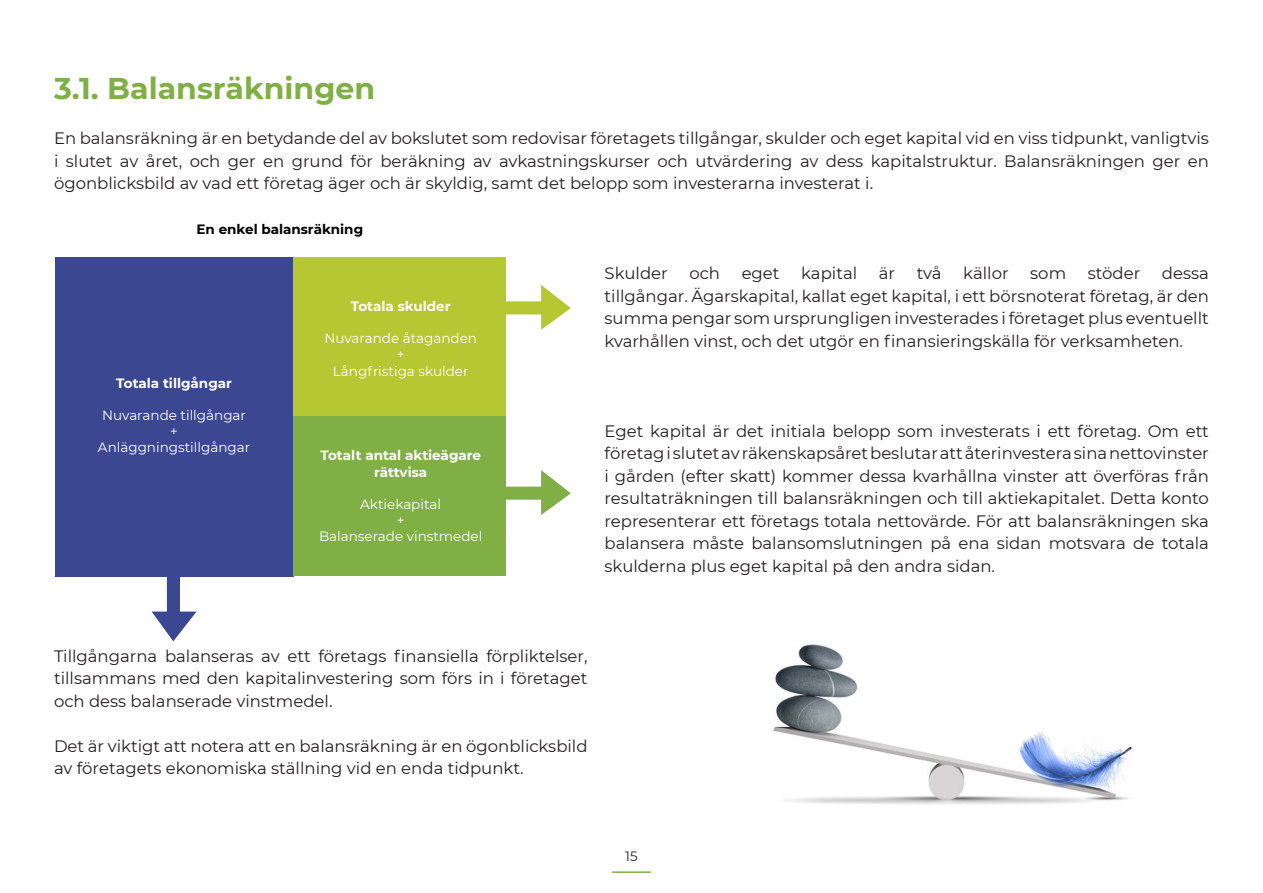
<style>
.page{position:relative;width:1263px;height:893px;background:#fff}
.page>*{position:absolute;margin:0;border:0;box-sizing:border-box;transform-origin:0 0}
.t1{font:700 30px "Montserrat";color:#80b045}
.t2{font:16.5px/22.5px "Montserrat";color:#231f20;text-align:justify}
.t3{font:13.5px "Montserrat";color:#fff}
.t4{font:700 13.5px "Montserrat";color:#fff}
.t5{font:700 13.5px "Montserrat";color:#000}
.t6{font:13.5px "Montserrat";color:#231f20}
</style>
<div class="page">
<hr style="left:612px;top:871px;width:39px;height:2px;background:#80b045">
<div style="left:55px;top:257px;width:238px;height:319px;background:#3b4791"></div>
<div style="left:293px;top:257px;width:213px;height:160px;background:#b5c733"></div>
<div style="left:293px;top:417px;width:213px;height:159px;background:#80b045"></div>
<svg style="left:506px;top:285px;width:65px;height:45px"></svg>
<svg style="left:506px;top:470px;width:65px;height:45px"></svg>
<svg style="left:152px;top:576px;width:45px;height:65px"></svg>
<img style="left:773px;top:644px;width:359px;height:160px">
<p class="t1" style="left:54px;top:67px;width:323px">3.1. Balansräkningen</p>
<p class="t2" style="left:54px;top:126px;width:1156px">En balansräkning är en betydande del av bokslutet som redovisar företagets tillgångar, skulder och eget kapital vid en viss tidpunkt, vanligtvis i slutet av året, och ger en grund för beräkning av avkastningskurser och utvärdering av dess kapitalstruktur. Balansräkningen ger en ögonblicksbild av vad ett företag äger och är skyldig, samt det belopp som investerarna investerat i.</p>
<p class="t5" style="left:196px;top:220px;width:168px">En enkel balansräkning</p>
<p class="t4" style="left:116px;top:373px;width:117px">Totala tillgångar</p>
<p class="t3" style="left:102px;top:406px;width:145px">Nuvarande tillgångar</p>
<p class="t3" style="left:170px;top:422px;width:9px">+</p>
<p class="t3" style="left:98px;top:438px;width:154px">Anläggningstillgångar</p>
<p class="t4" style="left:351px;top:296px;width:101px">Totala skulder</p>
<p class="t3" style="left:324px;top:329px;width:154px">Nuvarande åtaganden</p>
<p class="t3" style="left:397px;top:345px;width:9px">+</p>
<p class="t3" style="left:333px;top:362px;width:137px">Långfristiga skulder</p>
<p class="t4" style="left:320px;top:446px;width:162px">Totalt antal aktieägare</p>
<p class="t4" style="left:374px;top:462px;width:55px">rättvisa</p>
<p class="t3" style="left:360px;top:495px;width:82px">Aktiekapital</p>
<p class="t3" style="left:397px;top:511px;width:9px">+</p>
<p class="t3" style="left:319px;top:527px;width:165px">Balanserade vinstmedel</p>
<p class="t2" style="left:604px;top:261px;width:65px">Skulder</p>
<p class="t2" style="left:689px;top:261px;width:32px">och</p>
<p class="t2" style="left:742px;top:261px;width:39px">eget</p>
<p class="t2" style="left:801px;top:261px;width:57px">kapital</p>
<p class="t2" style="left:879px;top:261px;width:18px">är</p>
<p class="t2" style="left:917px;top:261px;width:26px">två</p>
<p class="t2" style="left:963px;top:261px;width:47px">källor</p>
<p class="t2" style="left:1030px;top:261px;width:37px">som</p>
<p class="t2" style="left:1088px;top:261px;width:54px">stöder</p>
<p class="t2" style="left:604px;top:261px;width:606px;text-indent:557px">dessa tillgångar. Ägarskapital, kallat eget kapital, i ett börsnoterat företag, är den summa pengar som ursprungligen investerades i företaget plus eventuellt kvarhållen vinst, och det utgör en finansieringskälla för verksamheten.</p>
<p class="t2" style="left:604px;top:419px;width:606px">Eget kapital är det initiala belopp som investerats i ett företag. Om ett företag i slutet av räkenskapsåret beslutar att återinvestera sina nettovinster i gården (efter skatt) kommer dessa kvarhållna vinster att överföras från resultaträkningen till balansräkningen och till aktiekapitalet. Detta konto representerar ett företags totala nettovärde. För att balansräkningen ska balansera måste balansomslutningen på ena sidan motsvara de totala skulderna plus eget kapital på den andra sidan.</p>
<p class="t2" style="left:54px;top:644px;width:535px">Tillgångarna balanseras av ett företags finansiella förpliktelser, tillsammans med den kapitalinvestering som förs in i företaget och dess balanserade vinstmedel.</p>
<p class="t2" style="left:54px;top:734px;width:535px">Det är viktigt att notera att en balansräkning är en ögonblicksbild av företagets ekonomiska ställning vid en enda tidpunkt.</p>
<p class="t6" style="left:625px;top:847px;width:14px">15</p>
</div>
